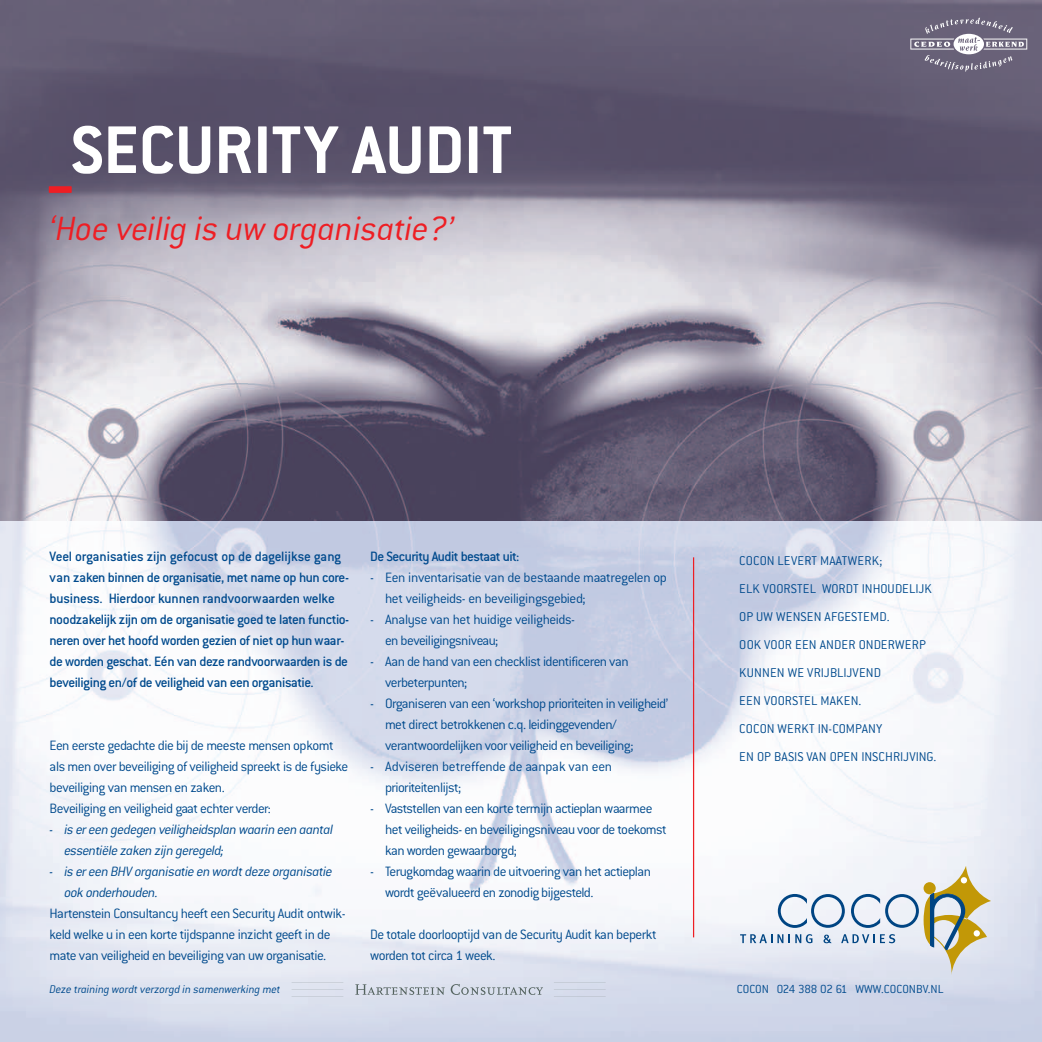
<style>
.page{position:relative;width:1042px;height:1042px;background:#fff}
.page>*{position:absolute;margin:0;border:0;box-sizing:border-box;transform-origin:0 0}
.t1{font:700 74.02px "Conduit ITC";color:#fff}
.t2{font:italic 300 36.93px "Conduit ITC";color:#ee1e24}
.t3{font:300 14.88px/21px "Conduit ITC";letter-spacing:-.035em;color:#004a8d}
.t4{font:500 14.88px/21px "Conduit ITC";letter-spacing:-.025em;color:#004a8d}
.t5{font:italic 300 14.88px/21px "Conduit ITC";letter-spacing:-.035em;color:#004a8d}
.t6{font:300 14px/28px "Conduit ITC";letter-spacing:.015em;color:#004a8d}
.t7{font:300 12.78px "Conduit ITC";letter-spacing:-.005em;color:#004a8d}
.t8{font:italic 300 12.25px "Conduit ITC";letter-spacing:-.01em;color:#004a8d}
.s1{font-size:92.4px;color:#ee1e24}
</style>
<div class="page">
<img style="left:0;top:0;width:1042px;height:1042px">
<svg style="left:740px;top:866px;width:251px;height:110px"></svg>
<hr style="left:693px;top:557px;width:1px;height:380px;background:#ee1e24">
<svg style="left:910px;top:18px;width:117px;height:54px;background:#827c8f"></svg>
<hr style="left:554px;top:988px;width:52px;height:2px;background:#a5adb3">
<hr style="left:554px;top:982px;width:52px;height:1px;background:#a5adb3">
<hr style="left:554px;top:995px;width:52px;height:2px;background:#a5adb3">
<hr style="left:292px;top:982px;width:51px;height:1px;background:#a5adb3">
<hr style="left:292px;top:995px;width:51px;height:2px;background:#a5adb3">
<hr style="left:292px;top:988px;width:51px;height:2px;background:#a5adb3">
<svg style="left:355px;top:984px;width:90px;height:11px"></svg>
<svg style="left:451px;top:984px;width:92px;height:11px"></svg>
<h1 class="t1" style="left:50px;top:127px;width:464px"><span class="s1">_</span>SECURITY AUDIT</h1>
<h2 class="t2" style="left:50px;top:217px;width:406px">‘Hoe veilig is uw organisatie?’</h2>
<p class="t4" style="left:50px;top:548px;width:301px">Veel organisaties zijn gefocust op de dagelijkse gang van zaken binnen de organisatie, met name op hun core&shy;business. Hierdoor kunnen randvoorwaarden welke noodzakelijk zijn om de organisatie goed te laten functio&shy;neren over het hoofd worden gezien of niet op hun waar&shy;de worden geschat. Eén van deze randvoorwaarden is de beveiliging en/of de veiligheid van een organisatie.</p>
<p class="t3" style="left:50px;top:737px;width:300px">Een eerste gedachte die bij de meeste mensen opkomt als men over beveiliging of veiligheid spreekt is de fysieke beveiliging van mensen en zaken.<br>Beveiliging en veiligheid gaat echter verder:</p>
<p class="t5" style="left:64px;top:821px;width:270px;text-indent:-15px">- is er een gedegen veiligheidsplan waarin een aantal essentiële zaken zijn geregeld;</p>
<p class="t5" style="left:64px;top:863px;width:270px;text-indent:-15px">- is er een BHV organisatie en wordt deze organisatie ook onderhouden.</p>
<p class="t3" style="left:50px;top:905px;width:298px">Hartenstein Consultancy heeft een Security Audit ontwik&shy;keld welke u in een korte tijdspanne inzicht geeft in de mate van veiligheid en beveiliging van uw organisatie.</p>
<p class="t4" style="left:370px;top:548px;width:151px">De Security Audit bestaat uit:</p>
<p class="t3" style="left:385px;top:569px;width:283px;text-indent:-15px">- Een inventarisatie van de bestaande maatregelen op het veiligheids- en beveiligingsgebied;</p>
<p class="t3" style="left:385px;top:611px;width:192px;text-indent:-15px">- Analyse van het huidige veiligheids&shy;en beveiligingsniveau;</p>
<p class="t3" style="left:385px;top:653px;width:245px;text-indent:-15px">- Aan de hand van een checklist identificeren van verbeterpunten;</p>
<p class="t3" style="left:385px;top:695px;width:285px;text-indent:-15px">- Organiseren van een ‘workshop prioriteiten in veiligheid’ met direct betrokkenen c.q. leidinggevenden/ verantwoordelijken voor veiligheid en beveiliging;</p>
<p class="t3" style="left:385px;top:758px;width:228px;text-indent:-15px">- Adviseren betreffende de aanpak van een prioriteitenlijst;</p>
<p class="t3" style="left:385px;top:800px;width:283px;text-indent:-15px">- Vaststellen van een korte termijn actieplan waarmee het veiligheids- en beveiligingsniveau voor de toekomst kan worden gewaarborgd;</p>
<p class="t3" style="left:385px;top:863px;width:267px;text-indent:-15px">- Terugkomdag waarin de uitvoering van het actieplan wordt geëvalueerd en zonodig bijgesteld.</p>
<p class="t3" style="left:370px;top:926px;width:288px">De totale doorlooptijd van de Security Audit kan beperkt worden tot circa 1 week.</p>
<p class="t6" style="left:739px;top:548px;width:198px">COCON LEVERT MAATWERK;<br>ELK VOORSTEL WORDT INHOUDELIJK<br>OP UW WENSEN AFGESTEMD.<br>OOK VOOR EEN ANDER ONDERWERP<br>KUNNEN WE VRIJBLIJVEND<br>EEN VOORSTEL MAKEN.<br>COCON WERKT IN-COMPANY<br>EN OP BASIS VAN OPEN INSCHRIJVING.</p>
<p class="t8" style="left:50px;top:985px;width:233px">Deze training wordt verzorgd in samenwerking met</p>
<p class="t7" style="left:737px;top:984px;width:208px">COCON 024 388 02 61 WWW.COCONBV.NL</p>
</div>
